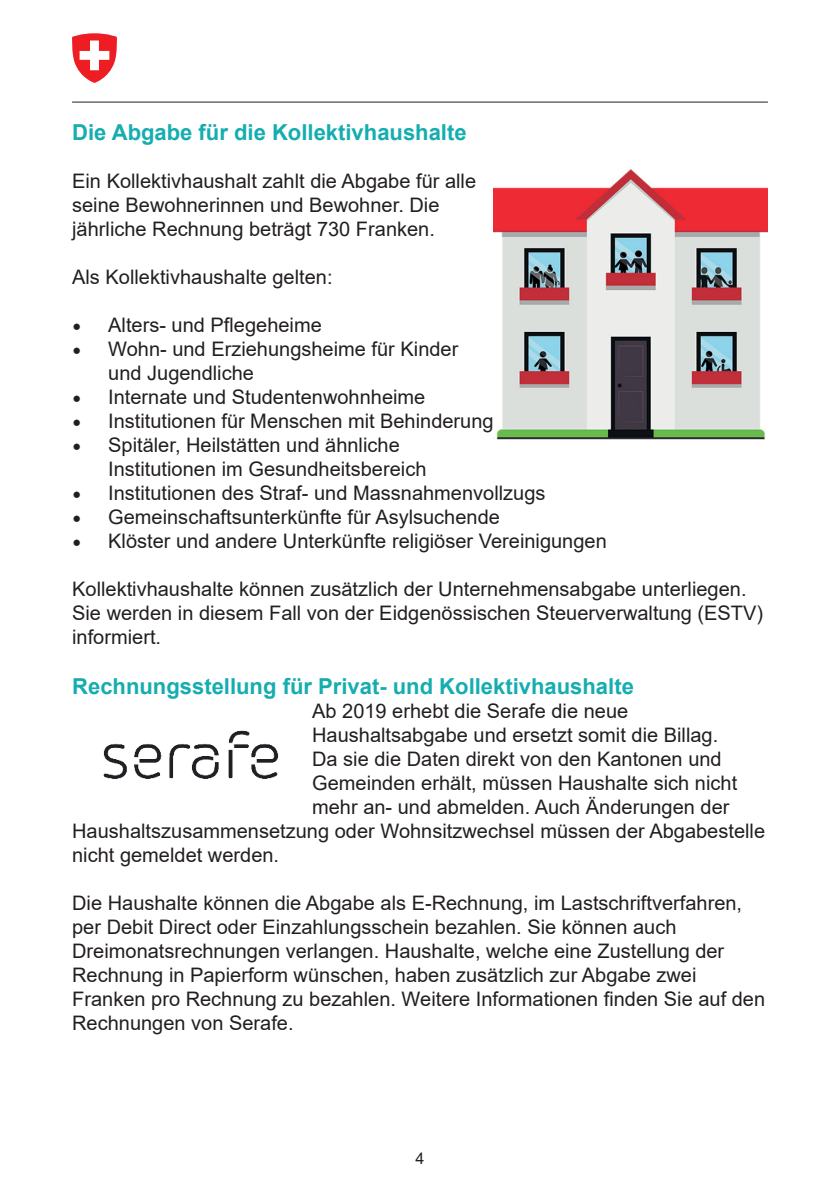
<style>
.page{position:relative;width:840px;height:1191px;background:#fff}
.page>*{position:absolute;margin:0;border:0;box-sizing:border-box;transform-origin:0 0}
.t1{font:700 22px "Arial";color:#15adaf}
.t2{font:20px/24px "Arial";color:#231f20}
.t3{font:16px "Arial";color:#231f20}
.s1{font-family:"Minion Pro";font-size:24px}
</style>
<div class="page">
<svg style="left:72px;top:33px;width:45px;height:50px"></svg>
<hr style="left:72px;top:102px;width:695px;height:1px;background:#231f20">
<img style="left:493px;top:169px;width:274px;height:271px">
<img style="left:103px;top:730px;width:176px;height:49px">
<p class="t1" style="left:72px;top:116px;width:396px">Die Abgabe für die Kollektivhaushalte</p>
<p class="t2" style="left:72px;top:168px;width:405px">Ein Kollektivhaushalt zahlt die Abgabe für alle seine Bewohnerinnen und Bewohner. Die jährliche Rechnung beträgt 730 Franken.</p>
<p class="t2" style="left:72px;top:264px;width:262px">Als Kollektivhaushalte gelten:</p>
<p class="t2" style="left:72px;top:312px;width:251px"><span class="s1">•</span> Alters- und Pflegeheime</p>
<p class="t2" style="left:108px;top:336px;width:351px;text-indent:-36px"><span class="s1">•</span> Wohn- und Erziehungsheime für Kinder und Jugendliche</p>
<p class="t2" style="left:72px;top:384px;width:354px"><span class="s1">•</span> Internate und Studentenwohnheime</p>
<p class="t2" style="left:72px;top:408px;width:423px"><span class="s1">•</span> Institutionen für Menschen mit Behinderung</p>
<p class="t2" style="left:108px;top:432px;width:319px;text-indent:-36px"><span class="s1">•</span> Spitäler, Heilstätten und ähnliche<br>Institutionen im Gesundheitsbereich</p>
<p class="t2" style="left:72px;top:480px;width:474px"><span class="s1">•</span> Institutionen des Straf- und Massnahmenvollzugs</p>
<p class="t2" style="left:72px;top:504px;width:429px"><span class="s1">•</span> Gemeinschaftsunterkünfte für Asylsuchende</p>
<p class="t2" style="left:72px;top:528px;width:536px"><span class="s1">•</span> Klöster und andere Unterkünfte religiöser Vereinigungen</p>
<p class="t2" style="left:72px;top:576px;width:692px">Kollektivhaushalte können zusätzlich der Unternehmensabgabe unterliegen.<br>Sie werden in diesem Fall von der Eidgenössischen Steuerverwaltung (ESTV) informiert.</p>
<p class="t1" style="left:72px;top:671px;width:563px">Rechnungsstellung für Privat- und Kollektivhaushalte</p>
<p class="t2" style="left:312px;top:699px;width:317px">Ab 2019 erhebt die Serafe die neue</p>
<p class="t2" style="left:312px;top:723px;width:407px">Haushaltsabgabe und ersetzt somit die Billag.</p>
<p class="t2" style="left:312px;top:747px;width:411px">Da sie die Daten direkt von den Kantonen und</p>
<p class="t2" style="left:312px;top:771px;width:426px">Gemeinden erhält, müssen Haushalte sich nicht</p>
<p class="t2" style="left:312px;top:795px;width:418px">mehr an- und abmelden. Auch Änderungen der</p>
<p class="t2" style="left:72px;top:819px;width:694px">Haushaltszusammensetzung oder Wohnsitzwechsel müssen der Abgabestelle</p>
<p class="t2" style="left:72px;top:843px;width:208px">nicht gemeldet werden.</p>
<p class="t2" style="left:72px;top:891px;width:694px">Die Haushalte können die Abgabe als E-Rechnung, im Lastschriftverfahren, per Debit Direct oder Einzahlungsschein bezahlen. Sie können auch Dreimonatsrechnungen verlangen. Haushalte, welche eine Zustellung der Rechnung in Papierform wünschen, haben zusätzlich zur Abgabe zwei Franken pro Rechnung zu bezahlen. Weitere Informationen finden Sie auf den Rechnungen von Serafe.</p>
<p class="t3" style="left:415px;top:1147px;width:10px">4</p>
</div>
